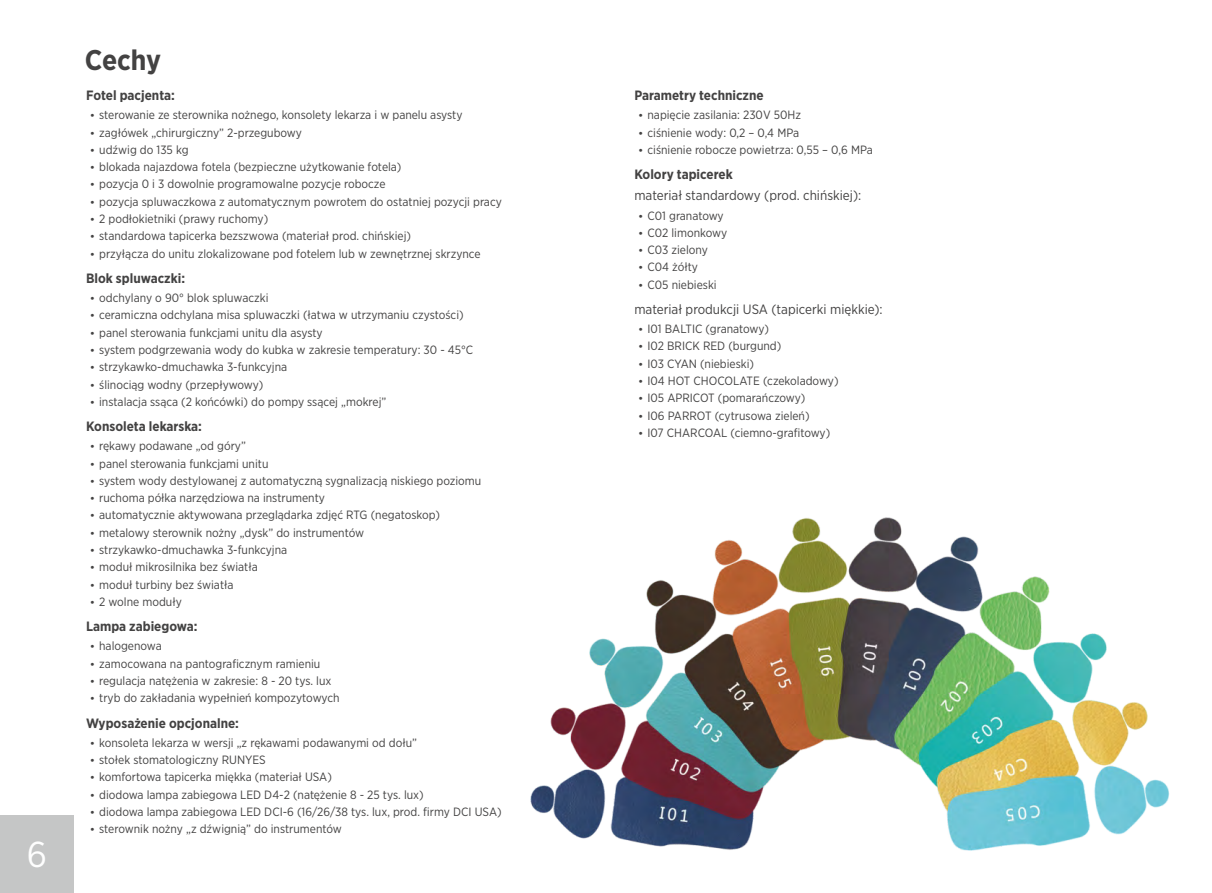
<style>
.page{position:relative;width:1212px;height:893px;background:#fff}
.page>*{position:absolute;margin:0;border:0;box-sizing:border-box;transform-origin:0 0}
.t1{font:36px "Gotham Narrow";color:#fefefe}
.t2{font:700 28.5px "Gotham Narrow";letter-spacing:-.005em;color:#434242}
.t3{font:700 13.5px "Gotham Narrow";color:#434242}
.t4{font:13.5px "Gotham Narrow";color:#434242}
.t5{font:12px/17.2px "Gotham Narrow";color:#434242}
</style>
<div class="page">
<div style="left:0;top:815px;width:74px;height:78px;background:#c5c6c6"></div>
<img style="left:530px;top:517px;width:639px;height:334px">
<h1 class="t1" style="left:27px;top:838px;width:22px">6</h1>
<h2 class="t2" style="left:85px;top:47px;width:78px">Cechy</h2>
<p class="t3" style="left:86px;top:89px;width:90px">Fotel pacjenta:</p>
<p class="t5" style="left:99px;top:107px;width:404px">sterowanie ze sterownika nożnego, konsolety lekarza i w panelu asysty zagłówek „chirurgiczny” 2-przegubowy<br>udźwig do 135 kg<br>blokada najazdowa fotela (bezpieczne użytkowanie fotela)<br>pozycja 0 i 3 dowolnie programowalne pozycje robocze<br>pozycja spluwaczkowa z automatycznym powrotem do ostatniej pozycji pracy 2 podłokietniki (prawy ruchomy)<br>standardowa tapicerka bezszwowa (materiał prod. chińskiej)<br>przyłącza do unitu zlokalizowane pod fotelem lub w zewnętrznej skrzynce</p>
<p class="t3" style="left:86px;top:272px;width:101px">Blok spluwaczki:</p>
<p class="t5" style="left:99px;top:290px;width:376px">odchylany o 90° blok spluwaczki<br>ceramiczna odchylana misa spluwaczki (łatwa w utrzymaniu czystości) panel sterowania funkcjami unitu dla asysty<br>system podgrzewania wody do kubka w zakresie temperatury: 30 - 45°C strzykawko-dmuchawka 3-funkcyjna<br>ślinociąg wodny (przepływowy)<br>instalacja ssąca (2 końcówki) do pompy ssącej „mokrej”</p>
<p class="t3" style="left:86px;top:420px;width:117px">Konsoleta lekarska:</p>
<p class="t5" style="left:99px;top:438px;width:384px">rękawy podawane „od góry”<br>panel sterowania funkcjami unitu<br>system wody destylowanej z automatyczną sygnalizacją niskiego poziomu ruchoma półka narzędziowa na instrumenty<br>automatycznie aktywowana przeglądarka zdjęć RTG (negatoskop) metalowy sterownik nożny „dysk” do instrumentów strzykawko-dmuchawka 3-funkcyjna<br>moduł mikrosilnika bez światła<br>moduł turbiny bez światła<br>2 wolne moduły</p>
<p class="t3" style="left:86px;top:620px;width:113px">Lampa zabiegowa:</p>
<p class="t5" style="left:99px;top:638px;width:242px">halogenowa<br>zamocowana na pantograficznym ramieniu regulacja natężenia w zakresie: 8 - 20 tys. lux tryb do zakładania wypełnień kompozytowych</p>
<p class="t3" style="left:86px;top:717px;width:154px">Wyposażenie opcjonalne:</p>
<p class="t5" style="left:99px;top:735px;width:404px">konsoleta lekarza w wersji „z rękawami podawanymi od dołu”<br>stołek stomatologiczny RUNYES<br>komfortowa tapicerka miękka (materiał USA)<br>diodowa lampa zabiegowa LED D4-2 (natężenie 8 - 25 tys. lux)<br>diodowa lampa zabiegowa LED DCI-6 (16/26/38 tys. lux, prod. firmy DCI USA) sterownik nożny „z dźwignią” do instrumentów</p>
<p class="t3" style="left:634px;top:89px;width:131px">Parametry techniczne</p>
<p class="t5" style="left:647px;top:107px;width:227px">napięcie zasilania: 230V 50Hz<br>ciśnienie wody: 0,2 – 0,4 MPa<br>ciśnienie robocze powietrza: 0,55 – 0,6 MPa</p>
<p class="t3" style="left:634px;top:168px;width:100px">Kolory tapicerek</p>
<p class="t4" style="left:634px;top:189px;width:228px">materiał standardowy (prod. chińskiej):</p>
<p class="t5" style="left:647px;top:207px;width:81px">C01 granatowy<br>C02 limonkowy<br>C03 zielony<br>C04 żółty<br>C05 niebieski</p>
<p class="t4" style="left:634px;top:303px;width:250px">materiał produkcji USA (tapicerki miękkie):</p>
<p class="t5" style="left:647px;top:321px;width:193px">I01 BALTIC (granatowy)<br>I02 BRICK RED (burgund)<br>I03 CYAN (niebieski)<br>I04 HOT CHOCOLATE (czekoladowy)<br>I05 APRICOT (pomarańczowy)<br>I06 PARROT (cytrusowa zieleń)<br>I07 CHARCOAL (ciemno-grafitowy)</p>
</div>
